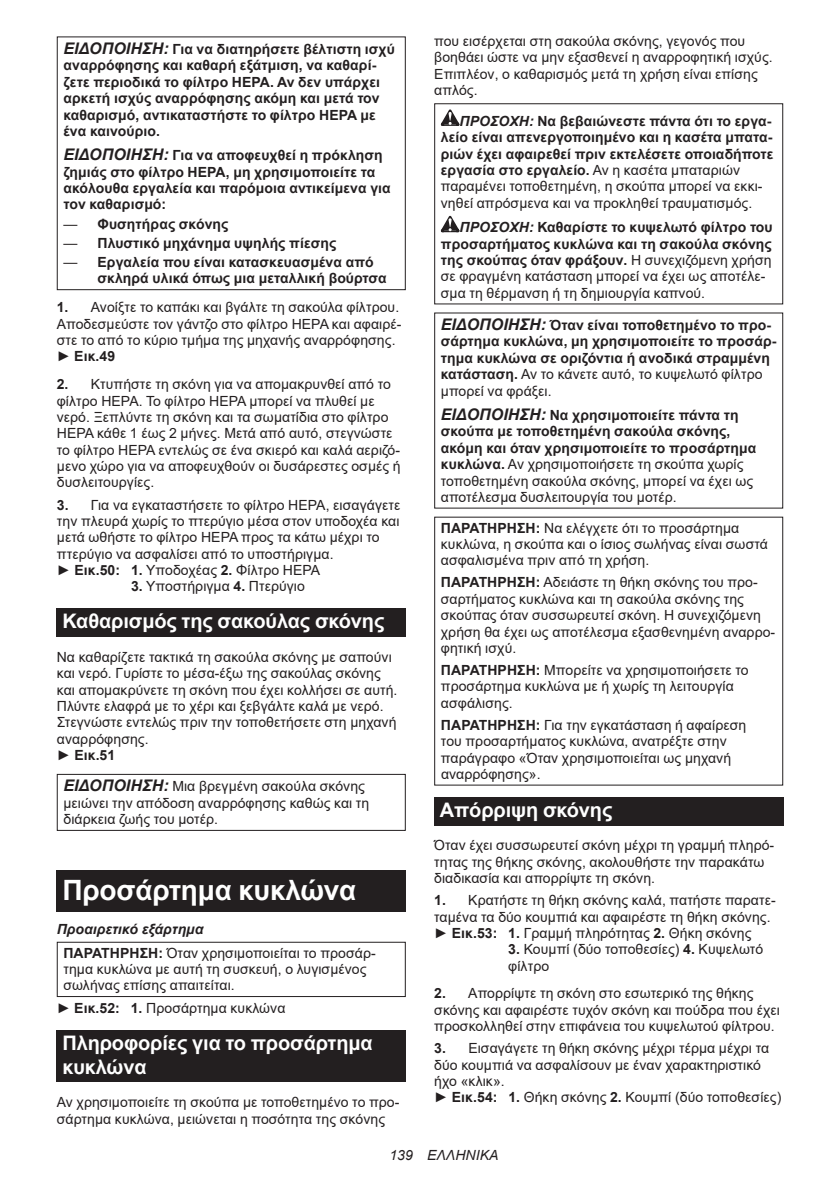
<style>
.page{position:relative;width:840px;height:1191px;background:#fff}
.page>*{position:absolute;margin:0;border:0;box-sizing:border-box;transform-origin:0 0}
.t1{font:700 28px "Arial";letter-spacing:-.01em;color:#fff}
.t2{font:700 20px/23.4px "Arial";letter-spacing:-.01em;color:#fff}
.t3{font:14px/16.4px "Arial";letter-spacing:.005em;color:#231f20}
.t4{font:700 14px/16.4px "Arial";letter-spacing:.005em;color:#231f20}
.t5{font:italic 14px "Arial";letter-spacing:.005em;color:#231f20}
.s1{font-style:italic;font-size:16px}
.s2{font-weight:400}
.s3{font-weight:700}
.s4{font-weight:700;font-style:italic;font-size:16px}
.s5{font-weight:700;font-style:italic}
.s6{font-style:italic}
</style>
<div class="page">
<div style="left:57px;top:36px;width:348px;height:254px;border:1px solid #231f20"></div>
<div style="left:57px;top:608px;width:348px;height:29px;background:#231f20"></div>
<div style="left:57px;top:774px;width:348px;height:57px;border:1px solid #231f20"></div>
<div style="left:57px;top:870px;width:348px;height:41px;background:#231f20"></div>
<div style="left:57px;top:941px;width:348px;height:56px;border:1px solid #231f20"></div>
<div style="left:57px;top:1030px;width:348px;height:52px;background:#231f20"></div>
<svg style="left:440px;top:109px;width:19px;height:17px"></svg>
<svg style="left:440px;top:216px;width:19px;height:16px"></svg>
<div style="left:434px;top:103px;width:348px;height:201px;border:1px solid #231f20"></div>
<div style="left:434px;top:797px;width:348px;height:28px;background:#231f20"></div>
<p class="t4" style="left:63px;top:41px;width:333px"><span class="s1">ΕΙΔΟΠΟΙΗΣΗ:</span> Για να διατηρήσετε βέλτιστη ισχύ αναρρόφησης και καθαρή εξάτμιση, να καθαρί&shy;ζετε περιοδικά το φίλτρο HEPA. Αν δεν υπάρχει αρκετή ισχύς αναρρόφησης ακόμη και μετά τον καθαρισμό, αντικαταστήστε το φίλτρο HEPA με ένα καινούριο.</p>
<p class="t4" style="left:63px;top:147px;width:329px"><span class="s1">ΕΙΔΟΠΟΙΗΣΗ:</span> Για να αποφευχθεί η πρόκληση ζημιάς στο φίλτρο HEPA, μη χρησιμοποιείτε τα ακόλουθα εργαλεία και παρόμοια αντικείμενα για τον καθαρισμό:</p>
<p class="t4" style="left:63px;top:216px;width:166px"><span class="s2">—</span> Φυσητήρας σκόνης</p>
<p class="t4" style="left:63px;top:235px;width:274px"><span class="s2">—</span> Πλυστικό μηχάνημα υψηλής πίεσης</p>
<p class="t4" style="left:97px;top:254px;width:290px;text-indent:-34px"><span class="s2">—</span> Εργαλεία που είναι κατασκευασμένα από σκληρά υλικά όπως μια μεταλλική βούρτσα</p>
<p class="t3" style="left:57px;top:299px;width:346px"><span class="s3">1.</span> Ανοίξτε το καπάκι και βγάλτε τη σακούλα φίλτρου.<br>Αποδεσμεύστε τον γάντζο στο φίλτρο HEPA και αφαιρέ&shy;στε το από το κύριο τμήμα της μηχανής αναρρόφησης. ► <span class="s3">Εικ.49</span></p>
<p class="t3" style="left:57px;top:376px;width:345px"><span class="s3">2.</span> Κτυπήστε τη σκόνη για να απομακρυνθεί από το φίλτρο HEPA. Το φίλτρο HEPA μπορεί να πλυθεί με νερό. Ξεπλύντε τη σκόνη και τα σωματίδια στο φίλτρο HEPA κάθε 1 έως 2 μήνες. Μετά από αυτό, στεγνώστε το φίλτρο HEPA εντελώς σε ένα σκιερό και καλά αεριζό&shy;μενο χώρο για να αποφευχθούν οι δυσάρεστες οσμές ή δυσλειτουργίες.</p>
<p class="t3" style="left:57px;top:496px;width:345px"><span class="s3">3.</span> Για να εγκαταστήσετε το φίλτρο HEPA, εισαγάγετε την πλευρά χωρίς το πτερύγιο μέσα στον υποδοχέα και μετά ωθήστε το φίλτρο HEPA προς τα κάτω μέχρι το πτερύγιο να ασφαλίσει από το υποστήριγμα.<br>► <span class="s3">Εικ.50: 1.</span> Υποδοχέας <span class="s3">2.</span> Φίλτρο HEPA</p>
<p class="t3" style="left:131px;top:578px;width:175px"><span class="s3">3.</span> Υποστήριγμα <span class="s3">4.</span> Πτερύγιο</p>
<h2 class="t2" style="left:62px;top:610px;width:323px">Καθαρισμός της σακούλας σκόνης</h2>
<p class="t3" style="left:57px;top:648px;width:342px">Να καθαρίζετε τακτικά τη σακούλα σκόνης με σαπούνι και νερό. Γυρίστε το μέσα-έξω της σακούλας σκόνης και απομακρύνετε τη σκόνη που έχει κολλήσει σε αυτή.<br>Πλύντε ελαφρά με το χέρι και ξεβγάλτε καλά με νερό.<br>Στεγνώστε εντελώς πριν την τοποθετήσετε στη μηχανή αναρρόφησης.<br>► <span class="s3">Εικ.51</span></p>
<p class="t3" style="left:63px;top:778px;width:307px"><span class="s4">ΕΙΔΟΠΟΙΗΣΗ:</span> Μια βρεγμένη σακούλα σκόνης μειώνει την απόδοση αναρρόφησης καθώς και τη διάρκεια ζωής του μοτέρ.</p>
<h1 class="t1" style="left:62px;top:870px;width:295px">Προσάρτημα κυκλώνα</h1>
<p class="t3" style="left:63px;top:916px;width:313px;line-height:23.8px;text-indent:-7px"><span class="s5">Προαιρετικό εξάρτημα<br></span><span class="s3">ΠΑΡΑΤΗΡΗΣΗ:</span> Όταν χρησιμοποιείται το προσάρ-</p>
<p class="t3" style="left:63px;top:960px;width:304px">τημα κυκλώνα με αυτή τη συσκευή, ο λυγισμένος σωλήνας επίσης απαιτείται.</p>
<p class="t3" style="left:57px;top:1000px;width:230px">► <span class="s3">Εικ.52: 1.</span> Προσάρτημα κυκλώνα</p>
<h2 class="t2" style="left:62px;top:1032px;width:312px">Πληροφορίες για το προσάρτημα κυκλώνα</h2>
<p class="t3" style="left:57px;top:1094px;width:344px">Αν χρησιμοποιείτε τη σκούπα με τοποθετημένο το προ&shy;σάρτημα κυκλώνα, μειώνεται η ποσότητα της σκόνης</p>
<p class="t3" style="left:434px;top:33px;width:340px">που εισέρχεται στη σακούλα σκόνης, γεγονός που βοηθάει ώστε να μην εξασθενεί η αναρροφητική ισχύς.<br>Επιπλέον, ο καθαρισμός μετά τη χρήση είναι επίσης απλός.</p>
<p class="t4" style="left:440px;top:113px;width:334px;text-indent:19px"><span class="s6">ΠΡΟΣΟΧΗ:</span> Να βεβαιώνεστε πάντα ότι το εργα&shy;λείο είναι απενεργοποιημένο και η κασέτα μπατα&shy;ριών έχει αφαιρεθεί πριν εκτελέσετε οποιαδήποτε εργασία στο εργαλείο. <span class="s2">Αν η κασέτα μπαταριών παραμένει τοποθετημένη, η σκούπα μπορεί να εκκι&shy;νηθεί απρόσμενα και να προκληθεί τραυματισμός.</span></p>
<p class="t3" style="left:440px;top:219px;width:333px;text-indent:19px"><span class="s5">ΠΡΟΣΟΧΗ:</span> <span class="s3">Καθαρίστε το κυψελωτό φίλτρο του προσαρτήματος κυκλώνα και τη σακούλα σκόνης της σκούπας όταν φράξουν.</span> Η συνεχιζόμενη χρήση σε φραγμένη κατάσταση μπορεί να έχει ως αποτέλε&shy;σμα τη θέρμανση ή τη δημιουργία καπνού.</p>
<p class="t4" style="left:440px;top:317px;width:337px"><span class="s1">ΕΙΔΟΠΟΙΗΣΗ:</span> Όταν είναι τοποθετημένο το προ&shy;σάρτημα κυκλώνα, μη χρησιμοποιείτε το προσάρ&shy;τημα κυκλώνα σε οριζόντια ή ανοδικά στραμμένη κατάσταση. <span class="s2">Αν το κάνετε αυτό, το κυψελωτό φίλτρο μπορεί να φράξει.</span></p>
<p class="t4" style="left:440px;top:407px;width:317px"><span class="s1">ΕΙΔΟΠΟΙΗΣΗ:</span> Να χρησιμοποιείτε πάντα τη σκούπα με τοποθετημένη σακούλα σκόνης, ακόμη και όταν χρησιμοποιείτε το προσάρτημα κυκλώνα. <span class="s2">Αν χρησιμοποιήσετε τη σκούπα χωρίς τοποθετημένη σακούλα σκόνης, μπορεί να έχει ως αποτέλεσμα δυσλειτουργία του μοτέρ.</span></p>
<p class="t3" style="left:440px;top:519px;width:328px"><span class="s3">ΠΑΡΑΤΗΡΗΣΗ:</span> Να ελέγχετε ότι το προσάρτημα κυκλώνα, η σκούπα και ο ίσιος σωλήνας είναι σωστά ασφαλισμένα πριν από τη χρήση.</p>
<p class="t3" style="left:440px;top:574px;width:336px"><span class="s3">ΠΑΡΑΤΗΡΗΣΗ:</span> Αδειάστε τη θήκη σκόνης του προ&shy;σαρτήματος κυκλώνα και τη σακούλα σκόνης της σκούπας όταν συσσωρευτεί σκόνη. Η συνεχιζόμενη χρήση θα έχει ως αποτέλεσμα εξασθενημένη αναρρο&shy;φητική ισχύ.</p>
<p class="t3" style="left:440px;top:661px;width:309px"><span class="s3">ΠΑΡΑΤΗΡΗΣΗ:</span> Μπορείτε να χρησιμοποιήσετε το προσάρτημα κυκλώνα με ή χωρίς τη λειτουργία ασφάλισης.</p>
<p class="t3" style="left:440px;top:716px;width:306px"><span class="s3">ΠΑΡΑΤΗΡΗΣΗ:</span> Για την εγκατάσταση ή αφαίρεση του προσαρτήματος κυκλώνα, ανατρέξτε στην παράγραφο «Όταν χρησιμοποιείται ως μηχανή αναρρόφησης».</p>
<h2 class="t2" style="left:439px;top:798px;width:174px">Απόρριψη σκόνης</h2>
<p class="t3" style="left:434px;top:837px;width:341px">Όταν έχει συσσωρευτεί σκόνη μέχρι τη γραμμή πληρό&shy;τητας της θήκης σκόνης, ακολουθήστε την παρακάτω διαδικασία και απορρίψτε τη σκόνη.</p>
<p class="t3" style="left:434px;top:892px;width:343px"><span class="s3">1.</span> Κρατήστε τη θήκη σκόνης καλά, πατήστε παρατε&shy;ταμένα τα δύο κουμπιά και αφαιρέστε τη θήκη σκόνης. ► <span class="s3">Εικ.53: 1.</span> Γραμμή πληρότητας <span class="s3">2.</span> Θήκη σκόνης</p>
<p class="t3" style="left:508px;top:941px;width:256px"><span class="s3">3.</span> Κουμπί (δύο τοποθεσίες) <span class="s3">4.</span> Κυψελωτό φίλτρο</p>
<p class="t3" style="left:434px;top:985px;width:347px"><span class="s3">2.</span> Απορρίψτε τη σκόνη στο εσωτερικό της θήκης σκόνης και αφαιρέστε τυχόν σκόνη και πούδρα που έχει προσκολληθεί στην επιφάνεια του κυψελωτού φίλτρου.</p>
<p class="t3" style="left:434px;top:1040px;width:348px"><span class="s3">3.</span> Εισαγάγετε τη θήκη σκόνης μέχρι τέρμα μέχρι τα δύο κουμπιά να ασφαλίσουν με έναν χαρακτηριστικό ήχο «κλικ».<br>► <span class="s3">Εικ.54: 1.</span> Θήκη σκόνης <span class="s3">2.</span> Κουμπί (δύο τοποθεσίες)</p>
<p class="t5" style="left:389px;top:1146px;width:111px">139 ΕΛΛΗΝΙΚΑ</p>
</div>
